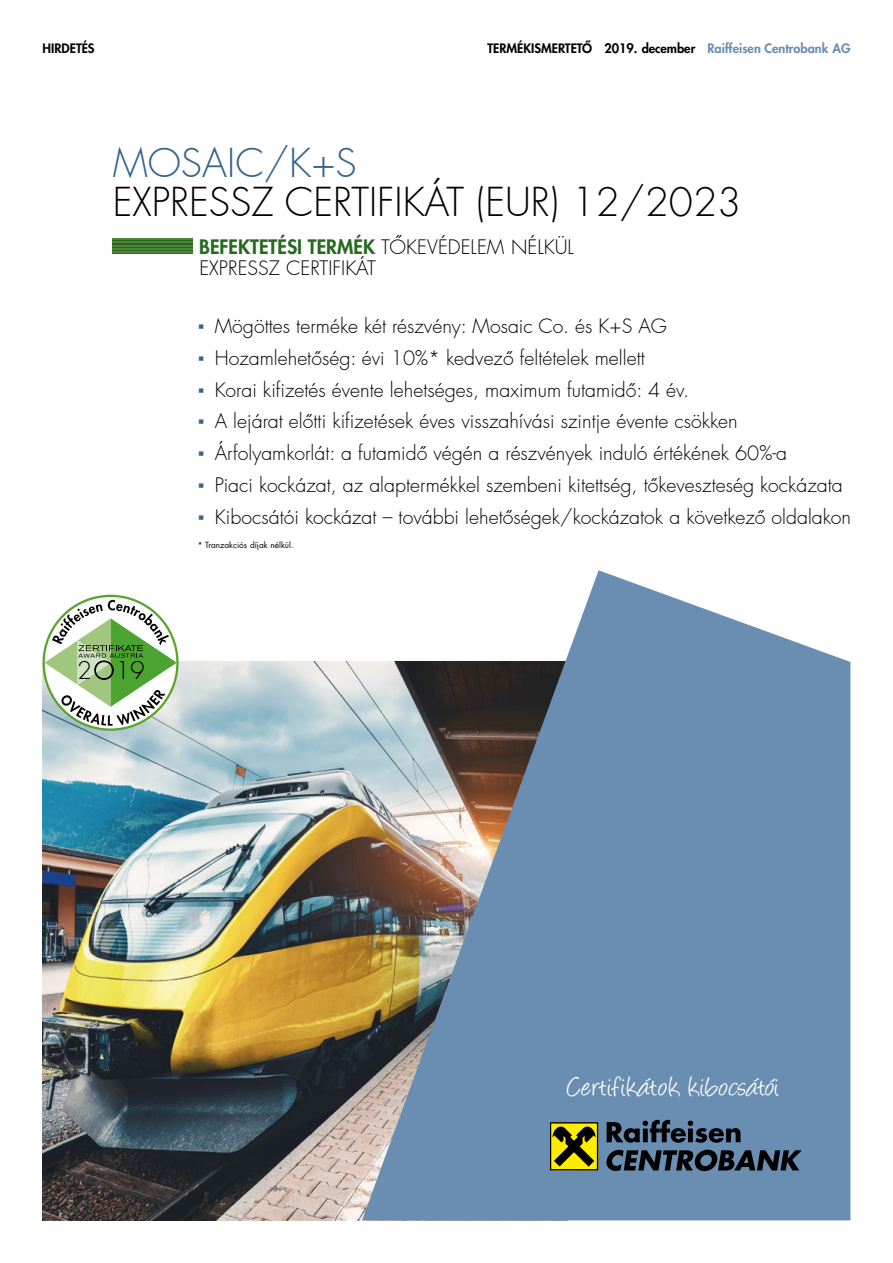
<style>
.page{position:relative;width:893px;height:1263px;background:#fff}
.page>*{position:absolute;margin:0;border:0;box-sizing:border-box;transform-origin:0 0}
.Titel_Blau{font:300 39px/39px "Futura LT Pro";color:#000}
.t1{font:31.5px "Angelina";letter-spacing:.015em;color:#fff}
.t2{font:300 23.7px "Futura";color:#000}
.t3{font:300 19.5px "Futura LT Pro";color:#000}
.t4{font:800 19.5px "Futura LT Pro";color:#27691e}
.Kopfzeile{font:800 12.75px "Futura LT Pro";color:#000}
.Disclaimer{font:8.25px "Futura LT Pro";color:#000}
.s1{color:#698eb2}
.s2{color:#33648b}
.s3{font-weight:300;color:#000}
.s4{font-family:"Trebuchet MS";font-weight:400;color:#33648b}
</style>
<div class="page">
<img style="left:43px;top:662px;width:319px;height:558px">
<svg style="left:362px;top:570px;width:488px;height:650px;background:#7e96ad"></svg>
<svg style="left:550px;top:1122px;width:48px;height:48px"></svg>
<div style="left:551px;top:1123px;width:46px;height:46px;background:#ffed00"></div>
<svg style="left:552px;top:1126px;width:44px;height:40px"></svg>
<svg style="left:607px;top:1120px;width:133px;height:23px;background:#384c60"></svg>
<svg style="left:606px;top:1150px;width:196px;height:21px;background:#2e3e4e"></svg>
<div style="left:113px;top:238px;width:80px;height:15px;background:#27691e"></div>
<hr style="left:113px;top:241px;width:80px;height:2px;background:#53823d">
<hr style="left:113px;top:238px;width:80px;height:2px;background:#53823d">
<hr style="left:113px;top:251px;width:80px;height:2px;background:#53823d">
<hr style="left:113px;top:245px;width:80px;height:2px;background:#53823d">
<hr style="left:113px;top:248px;width:80px;height:2px;background:#53823d">
<svg style="left:45px;top:600px;width:132px;height:126px"></svg>
<p class="Kopfzeile" style="left:43px;top:39px;width:54px">HIRDETÉS</p>
<p class="Kopfzeile" style="left:487px;top:39px;width:365px">TERMÉKISMERTETŐ 2019. december <span class="s1">Raiffeisen Centrobank AG</span></p>
<p class="Titel_Blau" style="left:113px;top:143px;width:630px"><span class="s2">MOSAIC/K+S<br></span>EXPRESSZ CERTIFIKÁT (EUR) 12/2023</p>
<p class="t4" style="left:199px;top:232px;width:376px">BEFEKTETÉSI TERMÉK <span class="s3">TŐKEVÉDELEM NÉLKÜL</span></p>
<p class="t3" style="left:199px;top:255px;width:178px">EXPRESSZ CERTIFIKÁT</p>
<p class="t3" style="left:198px;top:313px;width:471px"><span class="s4">▪</span> Mögöttes terméke két részvény: Mosaic Co. és K+S AG</p>
<p class="t3" style="left:198px;top:345px;width:449px"><span class="s4">▪</span> Hozamlehetőség: évi 10%* kedvező feltételek mellett</p>
<p class="t3" style="left:198px;top:377px;width:493px"><span class="s4">▪</span> Korai kifizetés évente lehetséges, maximum futamidő: 4 év.</p>
<p class="t3" style="left:198px;top:408px;width:541px"><span class="s4">▪</span> A lejárat előtti kifizetések éves visszahívási szintje évente csökken</p>
<p class="t3" style="left:198px;top:440px;width:591px"><span class="s4">▪</span> Árfolyamkorlát: a futamidő végén a részvények induló értékének 60%-a</p>
<p class="t3" style="left:198px;top:472px;width:646px"><span class="s4">▪</span> Piaci kockázat, az alaptermékkel szembeni kitettség, tőkeveszteség kockázata</p>
<p class="t3" style="left:198px;top:504px;width:655px"><span class="s4">▪</span> Kibocsátói kockázat – további lehetőségek/kockázatok a következő oldalakon</p>
<p class="Disclaimer" style="left:198px;top:539px;width:97px">* Tranzakciós díjak nélkül.</p>
<p class="t2" style="left:77px;top:656px;width:69px">2 19</p>
<p class="t1" style="left:568px;top:1073px;width:213px">Certifikátok kibocsátói</p>
</div>
